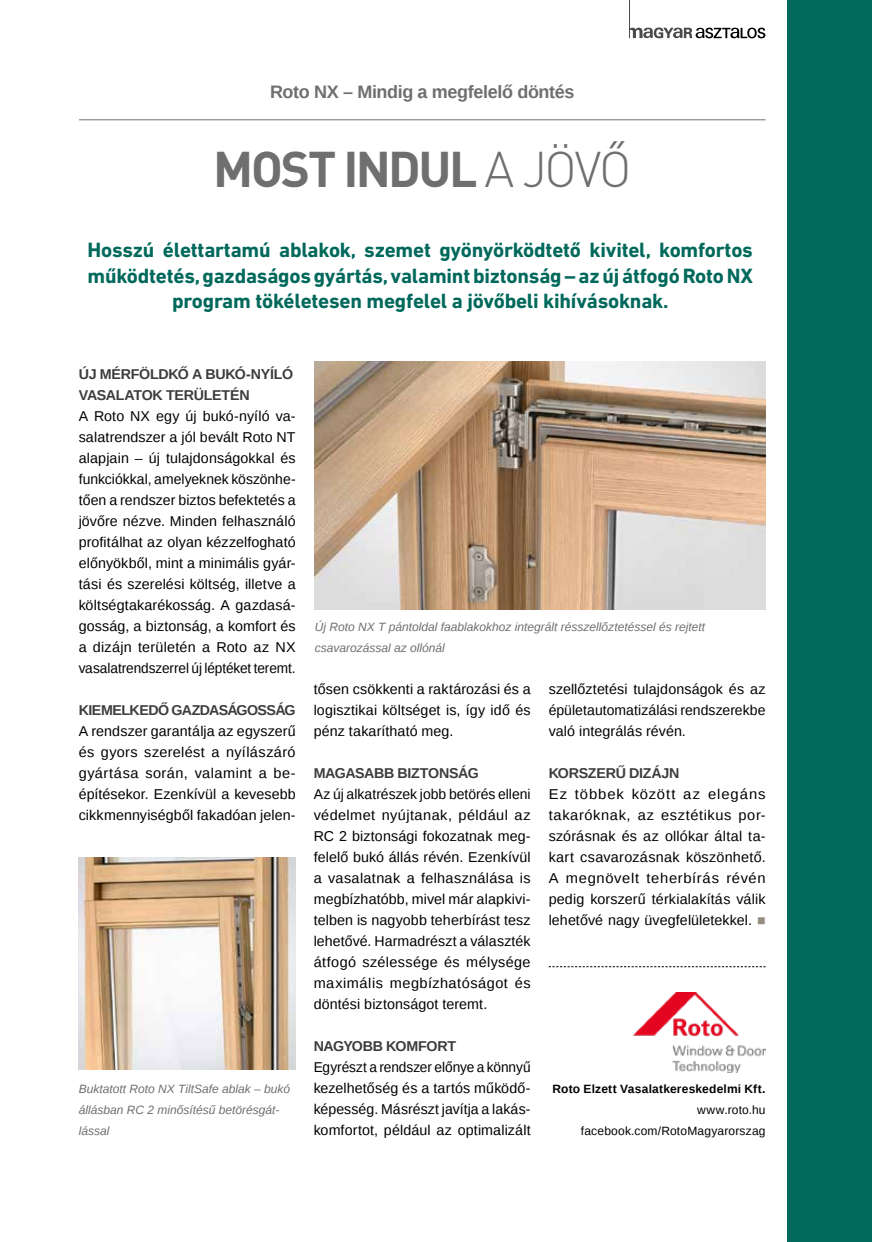
<style>
.page{position:relative;width:872px;height:1242px;background:#fff}
.page>*{position:absolute;margin:0;border:0;box-sizing:border-box;transform-origin:0 0}
.t1{font:700 49.5px "DIN Pro";letter-spacing:-.05em;color:#706f6f}
.t2{font:700 21px/25.2px "DIN Next LT Pro";letter-spacing:-.01em;color:#00695b;text-align:center}
.t3{font:700 18px "Liberation Sans";letter-spacing:-.02em;color:#706f6f}
.t4{font:14.25px/21px "Liberation Sans";letter-spacing:.01em;color:#000;text-align:justify}
.t5{font:14.25px/21px "Liberation Sans";letter-spacing:.01em;color:#000;text-align:justify;scale:1.04 1}
.t6{font:14.25px/21px "Liberation Sans";letter-spacing:.01em;color:#000;text-align:justify;scale:.96 1}
.t7{font:700 14.25px/21px "Liberation Sans";letter-spacing:-.025em;color:#3c3c3b}
.t8{font:italic 12px/21px "Liberation Sans";color:#706f6f}
.t9{font:12px/21px "Liberation Sans";letter-spacing:.015em;color:#000;text-align:right}
.t10{font:700 12px "Liberation Sans";letter-spacing:.015em;color:#000}
.s1{font-weight:300}
.s2{color:#968e82}
</style>
<div class="page">
<div style="left:787px;top:0;width:85px;height:1242px;background:#00695b"></div>
<svg style="left:630px;top:27px;width:135px;height:11px"></svg>
<hr style="left:629px;top:0;width:1px;height:38px;background:#4a4a49">
<img style="left:79px;top:857px;width:217px;height:212px">
<svg style="left:548px;top:966px;width:217px;height:1px"></svg>
<img style="left:633px;top:992px;width:132px;height:80px">
<hr style="left:79px;top:119px;width:686px;height:1px;background:#706f6f">
<img style="left:315px;top:361px;width:450px;height:249px">
<p class="t3" style="left:270px;top:80px;width:306px">Roto NX – Mindig a megfelelő döntés</p>
<h1 class="t1" style="left:213px;top:135px;width:419px">MOST INDUL <span class="s1">A JÖVŐ</span></h1>
<h2 class="t2" style="left:88px;top:237px;width:667px">Hosszú élettartamú ablakok, szemet gyönyörködtető kivitel, komfortos működtetés, gazdaságos gyártás, valamint biztonság – az új átfogó Roto NX program tökéletesen megfelel a jövőbeli kihívásoknak.</h2>
<p class="t7" style="left:79px;top:363px;width:216px">ÚJ MÉRFÖLDKŐ A BUKÓ-NYÍLÓ<br>VASALATOK TERÜLETÉN</p>
<p class="t4" style="left:79px;top:406px;width:218px">A Roto NX egy új bukó-nyíló va&shy;salatrendszer a jól bevált Roto NT alapjain – új tulajdonságokkal és funkciókkal, amelyeknek köszönhe&shy;tően a rendszer biztos befektetés a jövőre nézve. Minden felhasználó profitálhat az olyan kézzelfogható előnyökből, mint a minimális gyár&shy;tási és szerelési költség, illetve a költségtakarékosság. A gazdasá&shy;gosság, a biztonság, a komfort és a dizájn területén a Roto az NX vasalatrendszerrel új léptéket teremt.</p>
<p class="t7" style="left:79px;top:699px;width:218px">KIEMELKEDŐ GAZDASÁGOSSÁG</p>
<p class="t4" style="left:79px;top:721px;width:218px">A rendszer garantálja az egyszerű és gyors szerelést a nyílászáró gyártása során, valamint a be&shy;építésekor. Ezenkívül a kevesebb cikkmennyiségből fakadóan jelen-</p>
<p class="t8" style="left:79px;top:1078px;width:213px">Buktatott Roto NX TiltSafe ablak – bukó állásban RC 2 minősítésű betörésgát&shy;lással</p>
<p class="t8" style="left:315px;top:616px;width:392px">Új Roto NX T pántoldal faablakokhoz integrált résszellőztetéssel és rejtett csavarozással az ollónál</p>
<p class="t4" style="left:314px;top:679px;width:218px">tősen csökkenti a raktározási és a logisztikai költséget is, így idő és pénz takarítható meg.</p>
<p class="t7" style="left:314px;top:762px;width:167px">MAGASABB BIZTONSÁG</p>
<p class="t4" style="left:314px;top:784px;width:218px">Az új alkatrészek jobb betörés elleni védelmet nyújtanak, például az RC 2 biztonsági fokozatnak meg&shy;felelő bukó állás révén. Ezenkívül a vasalatnak a felhasználása is megbízhatóbb, mivel már alapkivi&shy;telben is nagyobb teherbírást tesz lehetővé. Harmadrészt a választék átfogó szélessége és mélysége maximális megbízhatóságot és döntési biztonságot teremt.</p>
<p class="t7" style="left:314px;top:1035px;width:144px">NAGYOBB KOMFORT</p>
<p class="t6" style="left:314px;top:1057px;width:227px">Egyrészt a rendszer előnye a könnyű kezelhetőség és a tartós működő&shy;képesség. Másrészt javítja a lakás&shy;komfortot, például az optimalizált</p>
<p class="t4" style="left:548px;top:679px;width:218px">szellőztetési tulajdonságok és az épületautomatizálási rendszerekbe való integrálás révén.</p>
<p class="t7" style="left:548px;top:762px;width:132px">KORSZERŰ DIZÁJN</p>
<p class="t5" style="left:548px;top:784px;width:210px">Ez többek között az elegáns takaróknak, az esztétikus por&shy;szórásnak és az ollókar által ta&shy;kart csavarozásnak köszönhető.<br>A megnövelt teherbírás révén pedig korszerű térkialakítás válik lehetővé nagy üvegfelületekkel. <span class="s2">■</span></p>
<p class="t10" style="left:552px;top:1081px;width:215px">Roto Elzett Vasalatkereskedelmi Kft.</p>
<p class="t9" style="left:581px;top:1100px;width:186px">www.roto.hu facebook.com/RotoMagyarorszag</p>
</div>
